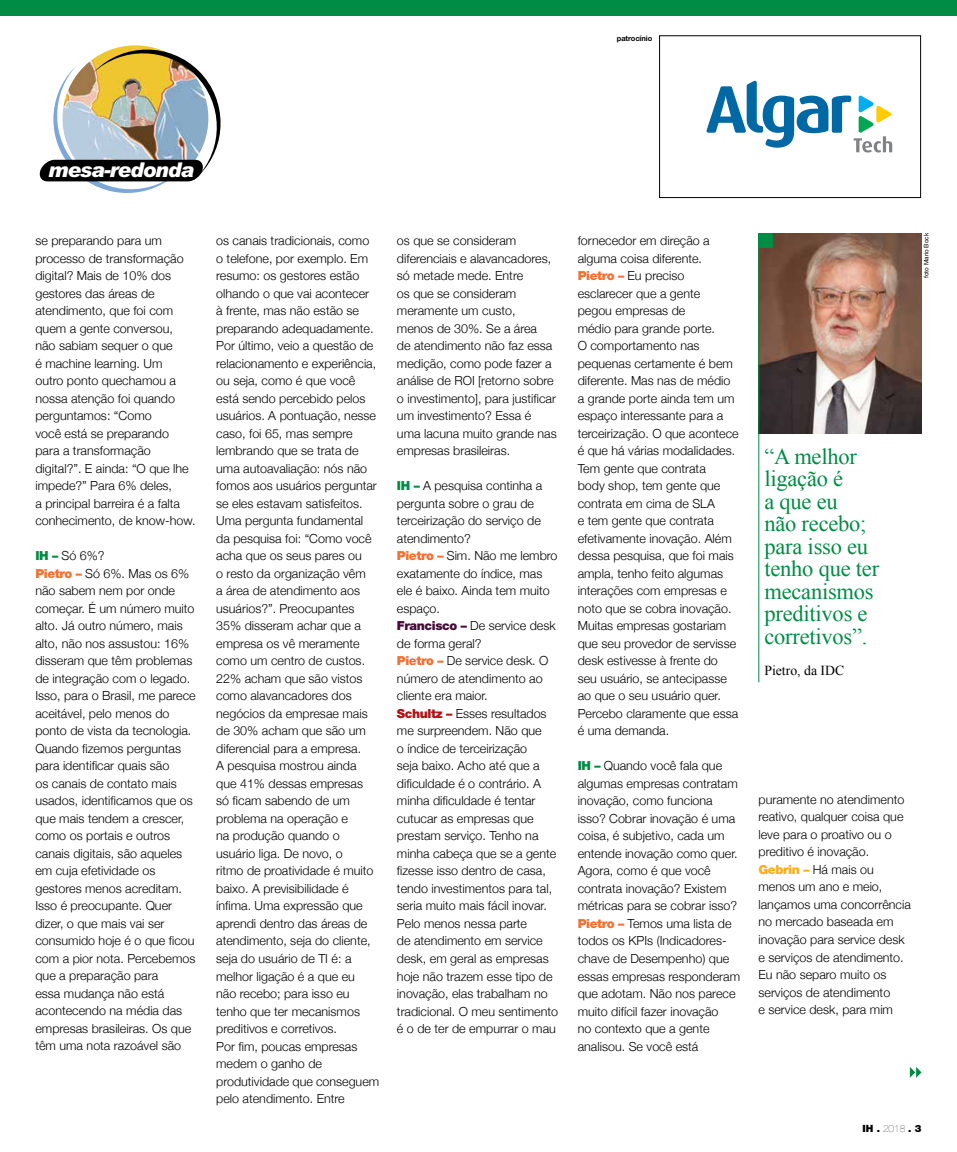
<style>
.page{position:relative;width:957px;height:1152px;background:#fff}
.page>*{position:absolute;margin:0;border:0;box-sizing:border-box;transform-origin:0 0}
.t1{font:22.5px/22.5px "Times New Roman";letter-spacing:-.01em;color:#008c44}
.t2{font:italic 900 20.38px "Arial";letter-spacing:-.05em;color:#fff}
.t3{font:13.75px "Times New Roman";color:#000}
.t4{font:300 12.5px/17.5px "Helvetica Neue";color:#000}
.t5{font:900 10px "Helvetica Neue LT Std";color:#000}
.t6{font:700 7.5px "Helvetica Neue LT Std";letter-spacing:-.01em;color:#000}
.t7{font:6.25px "Helvetica Neue LT Std";color:#000}
.s1{font-family:"Helvetica Neue LT Std";font-weight:900;color:#008c44}
.s2{font-family:"Helvetica Neue LT Std";font-weight:900;color:#f37032}
.s3{font-family:"Helvetica Neue LT Std";font-weight:900;color:#460c36}
.s4{font-family:"Helvetica Neue LT Std";font-weight:900;color:#b11116}
.s5{font-family:"Helvetica Neue LT Std";font-weight:900;color:#fcaf17}
.s6{font-weight:200}
</style>
<div class="page">
<svg style="left:910px;top:1067px;width:11px;height:10px"></svg>
<img style="left:759px;top:233px;width:162px;height:200px">
<div style="left:758px;top:233px;width:14px;height:14px;background:#008c44"></div>
<hr style="left:758px;top:233px;width:1px;height:449px;background:#008c44">
<div style="left:659px;top:35px;width:262px;height:163px;border:1px solid #000"></div>
<svg style="left:706px;top:81px;width:186px;height:71px"></svg>
<div style="left:0;top:0;width:957px;height:15px;background:#008c44"></div>
<img style="left:40px;top:45px;width:180px;height:148px">
<p class="t6" style="left:617px;top:33px;width:37px">patrocínio</p>
<h2 class="t2" style="left:48px;top:157px;width:147px">mesa-redonda</h2>
<p class="t4" style="left:35px;top:231px;width:162px">se preparando para um processo de transformação digital? Mais de 10% dos gestores das áreas de atendimento, que foi com quem a gente conversou, não sabiam sequer o que<br>é machine learning. Um<br>outro ponto quechamou a nossa atenção foi quando perguntamos: “Como<br>você está se preparando para a transformação digital?”. E ainda: “O que lhe impede?” Para 6% deles,<br>a principal barreira é a falta conhecimento, de know-how.</p>
<p class="t4" style="left:35px;top:546px;width:162px"><span class="s1">IH –</span> Só 6%?<br><span class="s2">Pietro –</span> Só 6%. Mas os 6% não sabem nem por onde começar. É um número muito alto. Já outro número, mais alto, não nos assustou: 16% disseram que têm problemas de integração com o legado.<br>Isso, para o Brasil, me parece aceitável, pelo menos do ponto de vista da tecnologia.<br>Quando fizemos perguntas para identificar quais são<br>os canais de contato mais usados, identificamos que os que mais tendem a crescer, como os portais e outros canais digitais, são aqueles em cuja efetividade os gestores menos acreditam.<br>Isso é preocupante. Quer dizer, o que mais vai ser consumido hoje é o que ficou com a pior nota. Percebemos que a preparação para<br>essa mudança não está acontecendo na média das empresas brasileiras. Os que têm uma nota razoável são</p>
<p class="t4" style="left:216px;top:231px;width:165px">os canais tradicionais, como o telefone, por exemplo. Em resumo: os gestores estão olhando o que vai acontecer<br>à frente, mas não estão se preparando adequadamente.<br>Por último, veio a questão de relacionamento e experiência, ou seja, como é que você está sendo percebido pelos usuários. A pontuação, nesse caso, foi 65, mas sempre lembrando que se trata de uma autoavaliação: nós não fomos aos usuários perguntar se eles estavam satisfeitos.<br>Uma pergunta fundamental da pesquisa foi: “Como você acha que os seus pares ou<br>o resto da organização vêm<br>a área de atendimento aos usuários?”. Preocupantes<br>35% disseram achar que a empresa os vê meramente como um centro de custos.<br>22% acham que são vistos como alavancadores dos negócios da empresae mais de 30% acham que são um diferencial para a empresa.<br>A pesquisa mostrou ainda que 41% dessas empresas<br>só ficam sabendo de um problema na operação e<br>na produção quando o usuário liga. De novo, o<br>ritmo de proatividade é muito baixo. A previsibilidade é ínfima. Uma expressão que aprendi dentro das áreas de atendimento, seja do cliente, seja do usuário de TI é: a melhor ligação é a que eu<br>não recebo; para isso eu tenho que ter mecanismos preditivos e corretivos.<br>Por fim, poucas empresas medem o ganho de produtividade que conseguem pelo atendimento. Entre</p>
<p class="t4" style="left:397px;top:231px;width:161px">os que se consideram diferenciais e alavancadores, só metade mede. Entre<br>os que se consideram meramente um custo,<br>menos de 30%. Se a área<br>de atendimento não faz essa medição, como pode fazer a análise de ROI [retorno sobre o investimento], para justificar um investimento? Essa é uma lacuna muito grande nas empresas brasileiras.</p>
<p class="t4" style="left:397px;top:476px;width:163px"><span class="s1">IH –</span> A pesquisa continha a pergunta sobre o grau de terceirização do serviço de atendimento?<br><span class="s2">Pietro –</span> Sim. Não me lembro exatamente do índice, mas ele é baixo. Ainda tem muito espaço.<br><span class="s3">Francisco –</span> De service desk de forma geral?<br><span class="s2">Pietro –</span> De service desk. O número de atendimento ao cliente era maior.<br><span class="s4">Schultz –</span> Esses resultados me surpreendem. Não que<br>o índice de terceirização<br>seja baixo. Acho até que a dificuldade é o contrário. A minha dificuldade é tentar cutucar as empresas que prestam serviço. Tenho na minha cabeça que se a gente fizesse isso dentro de casa, tendo investimentos para tal, seria muito mais fácil inovar.<br>Pelo menos nessa parte<br>de atendimento em service desk, em geral as empresas hoje não trazem esse tipo de inovação, elas trabalham no tradicional. O meu sentimento é o de ter de empurrar o mau</p>
<p class="t4" style="left:578px;top:231px;width:162px">fornecedor em direção a alguma coisa diferente.<br><span class="s2">Pietro –</span> Eu preciso esclarecer que a gente<br>pegou empresas de<br>médio para grande porte.<br>O comportamento nas pequenas certamente é bem diferente. Mas nas de médio a grande porte ainda tem um espaço interessante para a terceirização. O que acontece é que há várias modalidades.<br>Tem gente que contrata<br>body shop, tem gente que contrata em cima de SLA<br>e tem gente que contrata efetivamente inovação. Além dessa pesquisa, que foi mais ampla, tenho feito algumas interações com empresas e noto que se cobra inovação.<br>Muitas empresas gostariam que seu provedor de servisse desk estivesse à frente do seu usuário, se antecipasse ao que o seu usuário quer.<br>Percebo claramente que essa é uma demanda.</p>
<p class="t4" style="left:578px;top:756px;width:164px"><span class="s1">IH –</span> Quando você fala que algumas empresas contratam inovação, como funciona isso? Cobrar inovação é uma coisa, é subjetivo, cada um entende inovação como quer.<br>Agora, como é que você contrata inovação? Existem métricas para se cobrar isso?<br><span class="s2">Pietro –</span> Temos uma lista de todos os KPIs (Indicadores&shy;chave de Desempenho) que essas empresas responderam que adotam. Não nos parece muito difícil fazer inovação<br>no contexto que a gente analisou. Se você está</p>
<p class="t7" style="left:922px;top:278px;width:46px;rotate:-90deg">foto Mario Bock</p>
<h1 class="t1" style="left:764px;top:445px;width:116px">“A melhor ligação é<br>a que eu<br>não recebo; para isso eu tenho que ter mecanismos preditivos e corretivos”.</h1>
<p class="t3" style="left:764px;top:661px;width:81px">Pietro, da IDC</p>
<p class="t4" style="left:758px;top:790px;width:154px">puramente no atendimento reativo, qualquer coisa que leve para o proativo ou o preditivo é inovação.<br><span class="s5">Gebrin –</span> Há mais ou menos um ano e meio, lançamos uma concorrência no mercado baseada em inovação para service desk e serviços de atendimento.<br>Eu não separo muito os serviços de atendimento<br>e service desk, para mim</p>
<p class="t5" style="left:862px;top:1122px;width:60px">IH . <span class="s6">2018</span> . 3</p>
</div>
